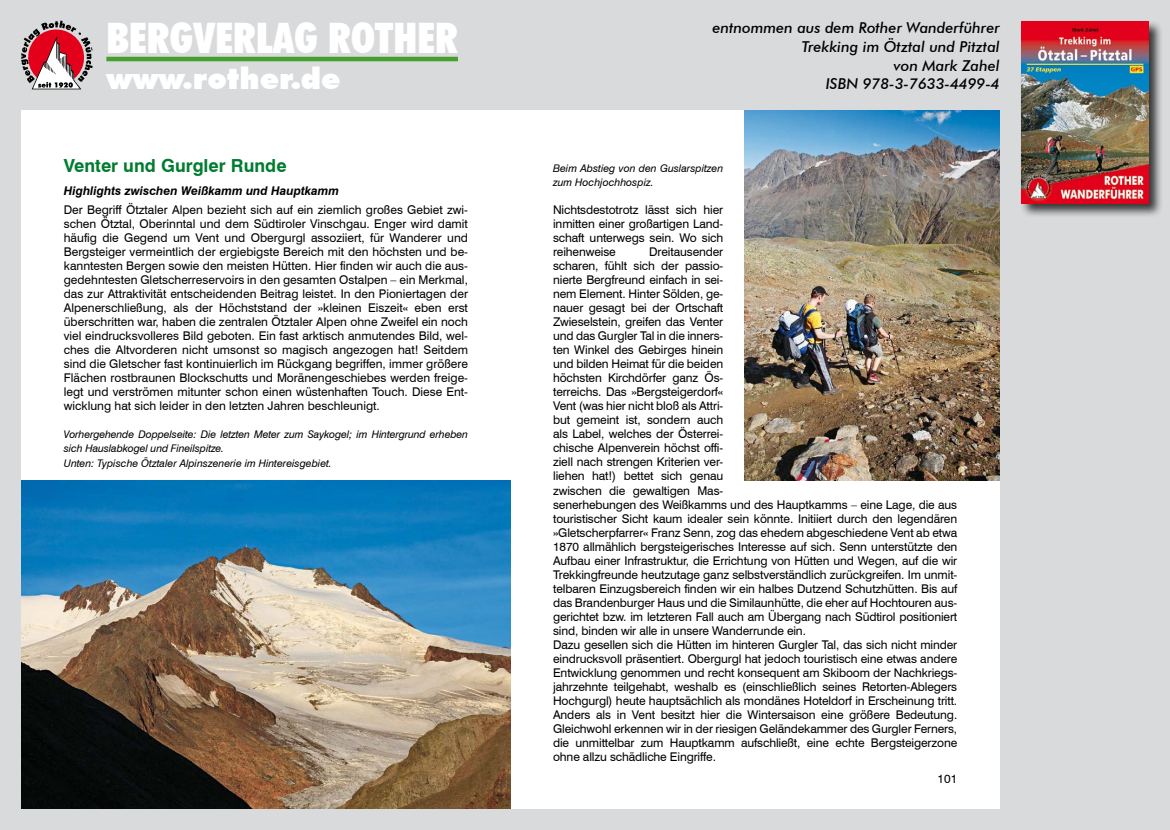
<style>
.page{position:relative;width:1170px;height:830px;background:#fff}
.page>*{position:absolute;margin:0;border:0;box-sizing:border-box;transform-origin:0 0}
.t1{font:900 condensed 42px "Futura BT";color:#fff}
.t2{font:900 30px "Futura BT";color:#fff}
.t3{font:700 18px "Swiss 721 BT";color:#007c30}
.t4{font:italic 500 15px/18.9px "Futura BT";color:#000;text-align:right}
.t5{font:12px/14.1px "Swiss 721 BT";letter-spacing:-.01em;color:#000;text-align:justify}
.t6{font:italic 700 12px "Swiss 721 BT";color:#000}
.t7{font:italic 10.5px/14.1px "Swiss 721 BT";letter-spacing:-.01em;color:#000}
</style>
<div class="page">
<div style="left:0;top:0;width:1169px;height:829px;background:#d9dadb"></div>
<svg style="left:21px;top:21px;width:72px;height:68px"></svg>
<hr style="left:106px;top:57px;width:352px;height:4px;background:#44a12b">
<div style="left:1019px;top:19px;width:143px;height:199px;background:#000;opacity:.75"></div>
<img style="left:1020px;top:21px;width:128px;height:182px">
<div style="left:21px;top:111px;width:978px;height:697px;background:#fff"></div>
<img style="left:21px;top:480px;width:489px;height:328px">
<img style="left:744px;top:111px;width:255px;height:369px">
<h1 class="t1" style="left:106px;top:12px;width:353px">BERGVERLAG ROTHER</h1>
<h2 class="t2" style="left:106px;top:60px;width:236px">www.rother.de</h2>
<h3 class="t3" style="left:64px;top:154px;width:224px">Venter und Gurgler Runde</h3>
<p class="t6" style="left:64px;top:183px;width:277px">Highlights zwischen Weißkamm und Hauptkamm</p>
<p class="t5" style="left:64px;top:202px;width:405px">Der Begriff Ötztaler Alpen bezieht sich auf ein ziemlich großes Gebiet zwi&shy;schen Ötztal, Oberinntal und dem Südtiroler Vinschgau. Enger wird damit häufig die Gegend um Vent und Obergurgl assoziiert, für Wanderer und Bergsteiger vermeintlich der ergiebigste Bereich mit den höchsten und be&shy;kanntesten Bergen sowie den meisten Hütten. Hier finden wir auch die aus&shy;gedehntesten Gletscherreservoirs in den gesamten Ostalpen – ein Merkmal, das zur Attraktivität entscheidenden Beitrag leistet. In den Pioniertagen der Alpenerschließung, als der Höchststand der »kleinen Eiszeit« eben erst überschritten war, haben die zentralen Ötztaler Alpen ohne Zweifel ein noch viel eindrucksvolleres Bild geboten. Ein fast arktisch anmutendes Bild, wel&shy;ches die Altvorderen nicht umsonst so magisch angezogen hat! Seitdem sind die Gletscher fast kontinuierlich im Rückgang begriffen, immer größere Flächen rostbraunen Blockschutts und Moränengeschiebes werden freige&shy;legt und verströmen mitunter schon einen wüstenhaften Touch. Diese Ent&shy;wicklung hat sich leider in den letzten Jahren beschleunigt.</p>
<p class="t7" style="left:64px;top:427px;width:405px">Vorhergehende Doppelseite: Die letzten Meter zum Saykogel; im Hintergrund erheben sich Hauslabkogel und Fineilspitze.<br>Unten: Typische Ötztaler Alpinszenerie im Hintereisgebiet.</p>
<p class="t4" style="left:712px;top:18px;width:289px">entnommen aus dem Rother Wanderführer<br>Trekking im Ötztal und Pitztal<br>von Mark Zahel<br>ISBN 978-3-7633-4499-4</p>
<p class="t7" style="left:553px;top:160px;width:172px">Beim Abstieg von den Guslarspitzen zum Hochjochhospiz.</p>
<p class="t5" style="left:553px;top:202px;width:172px">Nichtsdestotrotz lässt sich hier inmitten einer großartigen Land&shy;schaft unterwegs sein. Wo sich reihenweise</p>
<p class="t5" style="left:553px;top:244px;width:406px;text-align:left;text-indent:96px">Dreitausender<br>scharen, fühlt sich der passio-<br>nierte Bergfreund einfach in sei-<br>nem Element. Hinter Sölden, ge-<br>nauer gesagt bei der Ortschaft<br>Zwieselstein, greifen das Venter<br>und das Gurgler Tal in die inners-<br>ten Winkel des Gebirges hinein<br>und bilden Heimat für die beiden<br>höchsten Kirchdörfer ganz Ös-<br>terreichs. Das »Bergsteigerdorf«<br>Vent (was hier nicht bloß als Attri-<br>but gemeint ist, sondern auch<br>als Label, welches der Österrei-<br>chische Alpenverein höchst offi-<br>ziell nach strengen Kriterien ver-<br>liehen hat!) bettet sich genau<br>zwischen die gewaltigen Mas-<br>senerhebungen des Weißkamms und des Hauptkamms – eine Lage, die aus touristischer Sicht kaum idealer sein könnte. Initiiert durch den legendären »Gletscherpfarrer« Franz Senn, zog das ehedem abgeschiedene Vent ab etwa 1870 allmählich bergsteigerisches Interesse auf sich. Senn unterstützte den Aufbau einer Infrastruktur, die Errichtung von Hütten und Wegen, auf die wir Trekkingfreunde heutzutage ganz selbstverständlich zurückgreifen. Im unmit&shy;telbaren Einzugsbereich finden wir ein halbes Dutzend Schutzhütten. Bis auf das Brandenburger Haus und die Similaunhütte, die eher auf Hochtouren aus&shy;gerichtet bzw. im letzteren Fall auch am Übergang nach Südtirol positioniert sind, binden wir alle in unsere Wanderrunde ein.<br>Dazu gesellen sich die Hütten im hinteren Gurgler Tal, das sich nicht minder eindrucksvoll präsentiert. Obergurgl hat jedoch touristisch eine etwas andere Entwicklung genommen und recht konsequent am Skiboom der Nachkriegs&shy;jahrzehnte teilgehabt, weshalb es (einschließlich seines Retorten-Ablegers Hochgurgl) heute hauptsächlich als mondänes Hoteldorf in Erscheinung tritt.<br>Anders als in Vent besitzt hier die Wintersaison eine größere Bedeutung.<br>Gleichwohl erkennen wir in der riesigen Geländekammer des Gurgler Ferners, die unmittelbar zum Hauptkamm aufschließt, eine echte Bergsteigerzone ohne allzu schädliche Eingriffe.</p>
<p class="t5" style="left:937px;top:771px;width:21px">101</p>
</div>
